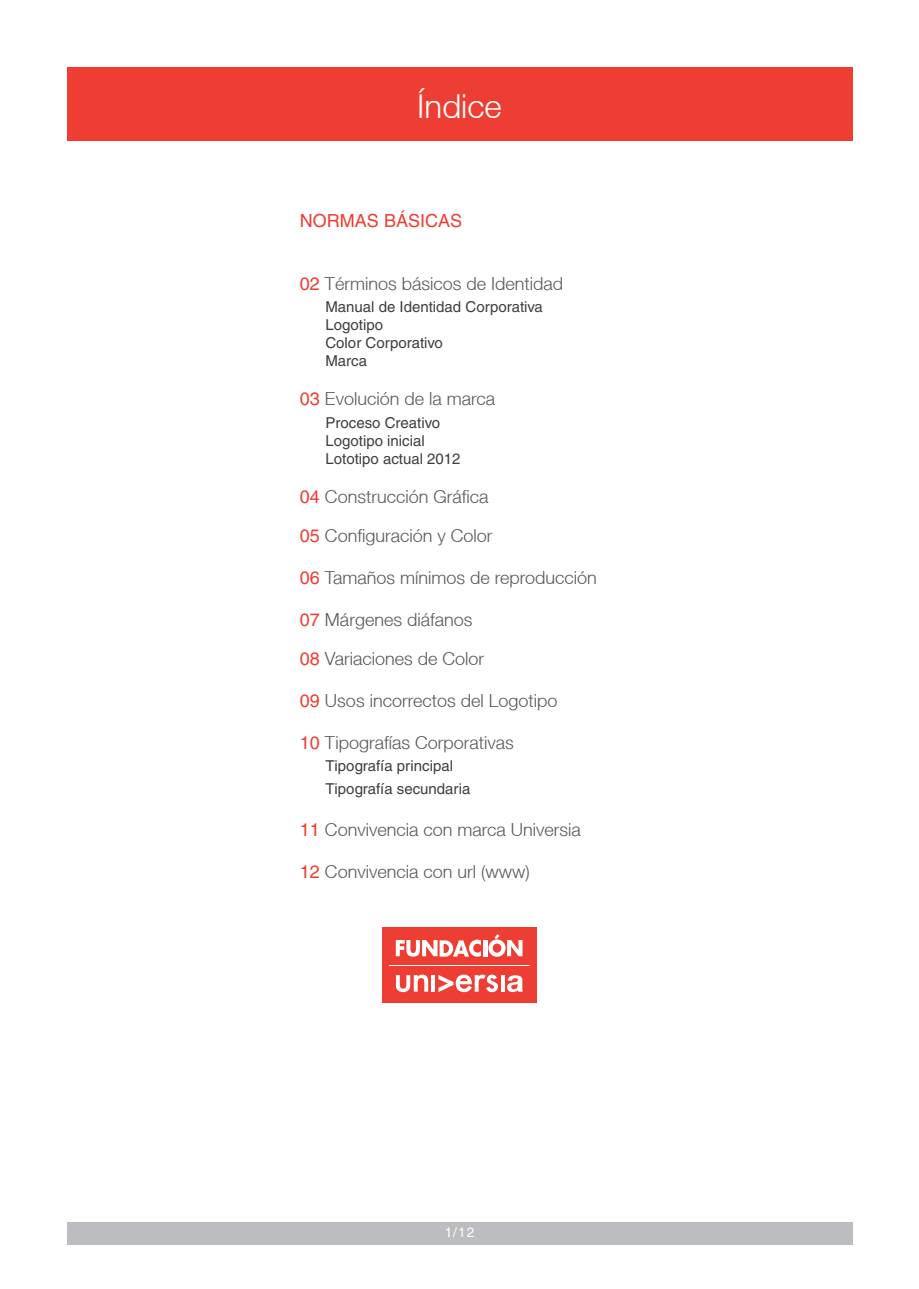
<style>
.page{position:relative;width:919px;height:1289px;background:#fff}
.page>*{position:absolute;margin:0;border:0;box-sizing:border-box;transform-origin:0 0}
.t1{font:300 33px "Helvetica Neue";color:#fff}
.t2{font:300 18px "Helvetica Neue";color:#57585a}
.t3{font:18px "Helvetica";color:#ee3e34}
.t4{font:15px "Helvetica";color:#3e3e3f}
.t5{font:13.5px "Helvetica";color:#fff}
.s1{font-family:"Helvetica";font-weight:400;color:#ee3e34}
</style>
<div class="page">
<div style="left:67px;top:67px;width:785px;height:73px;background:#ee3e34"></div>
<div style="left:67px;top:1222px;width:785px;height:22px;background:#bcbdc0"></div>
<div style="left:382px;top:927px;width:155px;height:76px;background:#ee3e34"></div>
<svg style="left:396px;top:974px;width:32px;height:18px"></svg>
<hr style="left:431px;top:975px;width:4px;height:16px;background:#fff">
<hr style="left:501px;top:975px;width:3px;height:16px;background:#fff">
<svg style="left:507px;top:975px;width:16px;height:17px"></svg>
<svg style="left:438px;top:974px;width:60px;height:18px"></svg>
<hr style="left:483px;top:940px;width:4px;height:16px;background:#fff">
<svg style="left:488px;top:934px;width:34px;height:22px"></svg>
<svg style="left:396px;top:939px;width:85px;height:17px"></svg>
<hr style="left:389px;top:964px;width:140px;height:1px;background:#fff">
<p class="t1" style="left:417px;top:86px;width:86px">Índice</p>
<p class="t3" style="left:300px;top:210px;width:164px">NORMAS BÁSICAS</p>
<p class="t2" style="left:300px;top:272px;width:265px"><span class="s1">02</span> Términos básicos de Identidad</p>
<p class="t4" style="left:325px;top:298px;width:219px">Manual de Identidad Corporativa</p>
<p class="t4" style="left:325px;top:316px;width:59px">Logotipo</p>
<p class="t4" style="left:325px;top:334px;width:119px">Color Corporativo</p>
<p class="t4" style="left:325px;top:352px;width:43px">Marca</p>
<p class="t2" style="left:300px;top:388px;width:197px"><span class="s1">03</span> Evolución de la marca</p>
<p class="t4" style="left:325px;top:414px;width:116px">Proceso Creativo</p>
<p class="t4" style="left:325px;top:432px;width:101px">Logotipo inicial</p>
<p class="t4" style="left:325px;top:450px;width:137px">Lototipo actual 2012</p>
<p class="t2" style="left:300px;top:485px;width:190px"><span class="s1">04</span> Construcción Gráfica</p>
<p class="t2" style="left:300px;top:524px;width:194px"><span class="s1">05</span> Configuración y Color</p>
<p class="t2" style="left:300px;top:566px;width:298px"><span class="s1">06</span> Tamaños mínimos de reproducción</p>
<p class="t2" style="left:300px;top:608px;width:174px"><span class="s1">07</span> Márgenes diáfanos</p>
<p class="t2" style="left:300px;top:647px;width:186px"><span class="s1">08</span> Variaciones de Color</p>
<p class="t2" style="left:300px;top:689px;width:259px"><span class="s1">09</span> Usos incorrectos del Logotipo</p>
<p class="t2" style="left:300px;top:731px;width:215px"><span class="s1">10</span> Tipografías Corporativas</p>
<p class="t4" style="left:325px;top:757px;width:129px">Tipografía principal</p>
<p class="t4" style="left:325px;top:780px;width:146px">Tipografía secundaria</p>
<p class="t2" style="left:300px;top:818px;width:282px"><span class="s1">11</span> Convivencia con marca Universia</p>
<p class="t2" style="left:300px;top:860px;width:231px"><span class="s1">12</span> Convivencia con url (www)</p>
<p class="t5" style="left:444px;top:1224px;width:31px">1/12</p>
</div>
